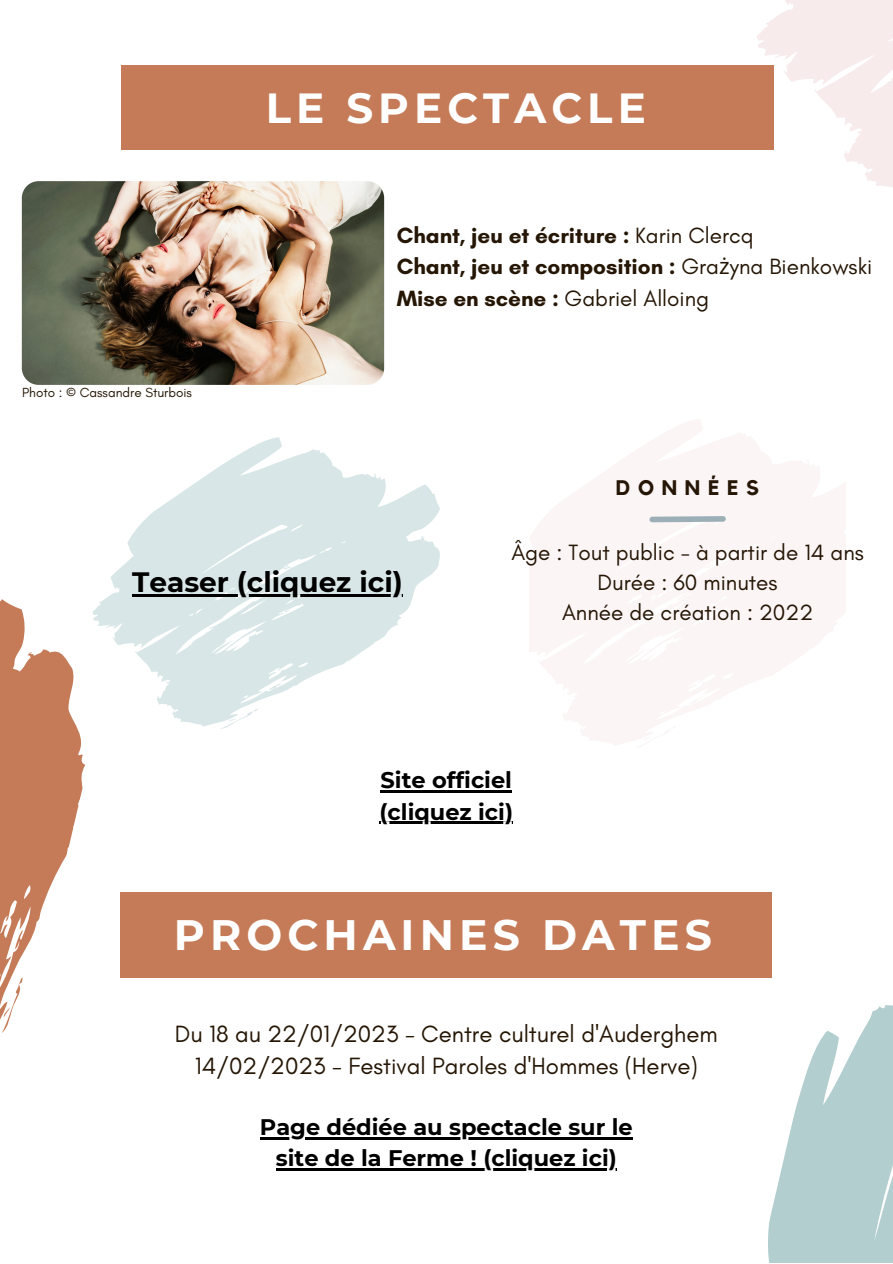
<style>
.page{position:relative;width:893px;height:1264px;background:#fff}
.page>*{position:absolute;margin:0;border:0;box-sizing:border-box;transform-origin:0 0}
.t1{font:700 42.45px "Montserrat";letter-spacing:.12em;color:#fff}
.t2{font:700 42px "Montserrat";letter-spacing:.12em;color:#fff}
.t3{font:700 27.9px "Montserrat";color:#000}
.t4{font:24px/32.5px "Glacial Indifference";color:#251605;text-align:center}
.t5{font:700 22.5px/31.5px "Glacial Indifference";color:#251605}
.t6{font:700 22.5px/31.5px "Montserrat";color:#000;text-align:center}
.t7{font:22.5px/30.3px "Glacial Indifference";color:#251605;text-align:center}
.t8{font:700 21px "Kollektif";letter-spacing:.37em;color:#251605}
.t9{font:13.5px "Glacial Indifference";color:#251605}
.s1{font-weight:400}
.s2{font-family:"Noto Sans";font-weight:400}
</style>
<div class="page">
<div style="left:122px;top:65px;width:652px;height:85px;background:#c57b57"></div>
<svg style="left:757px;top:0;width:135px;height:187px"></svg>
<svg style="left:0;top:599px;width:86px;height:434px"></svg>
<svg style="left:758px;top:943px;width:134px;height:319px"></svg>
<img style="left:22px;top:181px;width:362px;height:204px;border-radius:17px">
<svg style="left:649px;top:516px;width:77px;height:7px"></svg>
<svg style="left:93px;top:437px;width:347px;height:289px;fill:#d9e6e7"></svg>
<svg style="left:220px;top:708px;width:39px;height:21px"></svg>
<hr style="left:132px;top:594px;width:271px;height:3px;background:#000">
<div style="left:121px;top:892px;width:650px;height:85px;background:#c57b57"></div>
<hr style="left:260px;top:1137px;width:372px;height:2px;background:#000">
<hr style="left:276px;top:1168px;width:340px;height:2px;background:#000">
<hr style="left:380px;top:790px;width:132px;height:2px;background:#000">
<hr style="left:379px;top:821px;width:134px;height:3px;background:#000">
<h2 class="t2" style="left:266px;top:77px;width:381px">LE SPECTACLE</h2>
<p class="t9" style="left:22px;top:385px;width:171px">Photo : © Cassandre Sturbois</p>
<p class="t5" style="left:397px;top:219px;width:477px">Chant, jeu et écriture : <span class="s1">Karin Clercq<br></span>Chant, jeu et composition : <span class="s1">Gra</span><span class="s2">ż</span><span class="s1">yna Bienkowski<br></span>Mise en scène : <span class="s1">Gabriel Alloing</span></p>
<p class="t8" style="left:616px;top:475px;width:145px">DONNÉES</p>
<p class="t3" style="left:132px;top:562px;width:272px">Teaser (cliquez ici)</p>
<p class="t7" style="left:511px;top:537px;width:354px">Âge : Tout public - à partir de 14 ans<br>Durée : 60 minutes<br>Année de création : 2022</p>
<p class="t6" style="left:379px;top:763px;width:135px;text-align:left">Site officiel (cliquez ici)</p>
<h1 class="t1" style="left:174px;top:904px;width:539px">PROCHAINES DATES</h1>
<p class="t4" style="left:175px;top:1017px;width:544px">Du 18 au 22/01/2023 - Centre culturel d'Auderghem<br>14/02/2023 - Festival Paroles d'Hommes (Herve)</p>
<p class="t6" style="left:260px;top:1109px;width:374px">Page dédiée au spectacle sur le site de la Ferme ! (cliquez ici)</p>
</div>
